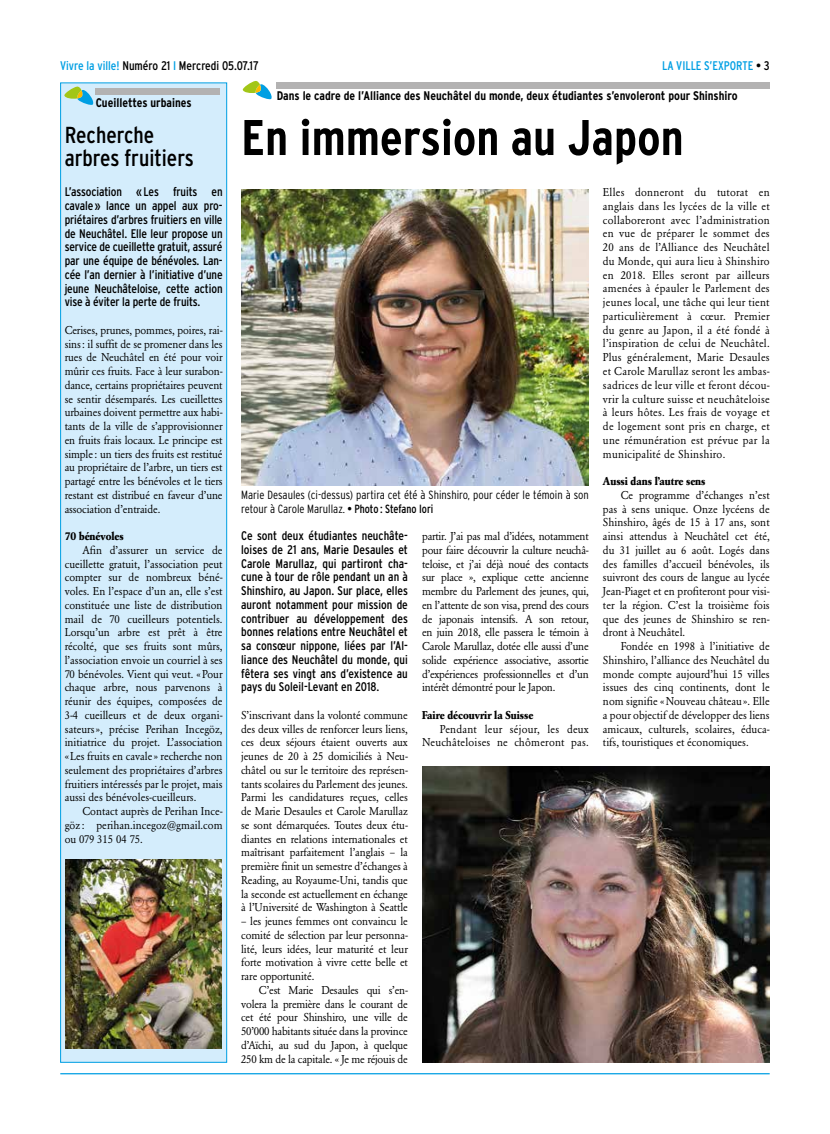
<style>
.page{position:relative;width:830px;height:1134px;background:#fff}
.page>*{position:absolute;margin:0;border:0;box-sizing:border-box;transform-origin:0 0}
.t1{font:700 condensed 50px "Interstate";color:#000}
.t2{font:condensed 23.12px/23.8px "Interstate";color:#000}
.t3{font:condensed 12.5px/13.8px "Interstate";letter-spacing:-.01em;color:#000;text-align:justify}
.t4{font:700 condensed 12.5px "Interstate";color:#000}
.t5{font:condensed 12.5px "Interstate";color:#009fe3}
.t6{font:300 condensed 11.88px/13.8px "Interstate";color:#000}
.t7{font:11.25px/13.8px "Garamond BE";color:#000;text-align:justify;scale:.95 1}
.t8{font:11.25px/13.8px "Garamond BE";letter-spacing:.02em;color:#000;text-align:right;scale:.95 1}
.t9{font:700 11.25px "Garamond BE";color:#000;scale:.95 1}
.s1{color:#009fe3}
.s2{color:#000}
.s3{font-weight:400}
</style>
<div class="page">
<hr style="left:60px;top:1073px;width:709px;height:1px;background:#009fe3">
<div style="left:276px;top:83px;width:493px;height:6px;background:#b3b2b2"></div>
<svg style="left:243px;top:81px;width:28px;height:18px"></svg>
<div style="left:61px;top:83px;width:165px;height:979px;background:#d4edfc"></div>
<div style="left:60px;top:83px;width:167px;height:979px;border:1px solid #009fe3"></div>
<div style="left:96px;top:89px;width:124px;height:6px;background:#b3b2b2"></div>
<svg style="left:64px;top:87px;width:29px;height:18px"></svg>
<img style="left:66px;top:859px;width:155px;height:190px">
<img style="left:241px;top:189px;width:347px;height:296px">
<img style="left:422px;top:766px;width:347px;height:296px">
<p class="t3" style="left:60px;top:59px;width:200px"><span class="s1">Vivre la ville!</span> Numéro 21 <span class="s1">I</span> Mercredi 05.07.17</p>
<p class="t5" style="left:661px;top:59px;width:109px">LA VILLE S’EXPORTE <span class="s2">• 3</span></p>
<p class="t4" style="left:276px;top:89px;width:462px">Dans le cadre de l’Alliance des Neuchâtel du monde, deux étudiantes s’envoleront pour Shinshiro</p>
<h1 class="t1" style="left:241px;top:110px;width:444px">En immersion au Japon</h1>
<p class="t4" style="left:96px;top:96px;width:97px">Cueillettes urbaines</p>
<h2 class="t2" style="left:65px;top:122px;width:131px">Recherche arbres fruitiers</h2>
<p class="t3" style="left:65px;top:185px;width:159px">L’association «Les fruits en cavale» lance un appel aux pro&shy;priétaires d’arbres fruitiers en ville de Neuchâtel. Elle leur propose un service de cueillette gratuit, assuré par une équipe de bénévoles. Lan&shy;cée l’an dernier à l’initiative d’une jeune Neuchâteloise, cette action vise à éviter la perte de fruits.</p>
<p class="t7" style="left:65px;top:323px;width:168px">Cerises, prunes, pommes, poires, rai&shy;sins: il suffit de se promener dans les rues de Neuchâtel en été pour voir mûrir ces fruits. Face à leur surabon&shy;dance, certains propriétaires peuvent se sentir désemparés. Les cueillettes urbaines doivent permettre aux habi&shy;tants de la ville de s’approvisionner en fruits frais locaux. Le principe est simple: un tiers des fruits est restitué au propriétaire de l’arbre, un tiers est partagé entre les bénévoles et le tiers restant est distribué en faveur d’une association d’entraide.</p>
<p class="t9" style="left:65px;top:529px;width:64px">70 bénévoles</p>
<p class="t7" style="left:65px;top:543px;width:168px;text-indent:18px">Afin d’assurer un service de cueillette gratuit, l’association peut compter sur de nombreux béné&shy;voles. En l’espace d’un an, elle s’est constituée une liste de distribution mail de 70 cueilleurs potentiels.<br>Lorsqu’un arbre est prêt à être récolté, que ses fruits sont mûrs, l’association envoie un courriel à ses 70 bénévoles. Vient qui veut. «Pour chaque arbre, nous parvenons à réunir des équipes, composées de 3-4 cueilleurs et de deux organi&shy;sateurs», précise Perihan Incegöz, initiatrice du projet. L’association «Les fruits en cavale » recherche non seulement des propriétaires d’arbres fruitiers intéressés par le projet, mais aussi des bénévoles-cueilleurs.</p>
<p class="t7" style="left:65px;top:804px;width:168px;text-indent:18px">Contact auprès de Perihan Ince&shy;göz : perihan.incegoz@gmail.com ou 079 315 04 75.</p>
<p class="t7" style="left:602px;top:186px;width:177px">Elles donneront du tutorat en anglais dans les lycées de la ville et collaboreront avec l’administration en vue de préparer le sommet des 20 ans de l’Alliance des Neuchâtel du Monde, qui aura lieu à Shinshiro en 2018. Elles seront par ailleurs amenées à épauler le Parlement des jeunes local, une tâche qui leur tient particulièrement à cœur. Premier du genre au Japon, il a été fondé à l’inspiration de celui de Neuchâtel.<br>Plus généralement, Marie Desaules et Carole Marullaz seront les ambas&shy;sadrices de leur ville et feront décou&shy;vrir la culture suisse et neuchâteloise à leurs hôtes. Les frais de voyage et de logement sont pris en charge, et une rémunération est prévue par la municipalité de Shinshiro.</p>
<p class="t9" style="left:602px;top:475px;width:109px">Aussi dans l’autre sens</p>
<p class="t7" style="left:602px;top:488px;width:177px;text-indent:18px">Ce programme d’échanges n’est pas à sens unique. Onze lycéens de Shinshiro, âgés de 15 à 17 ans, sont ainsi attendus à Neuchâtel cet été, du 31 juillet au 6 août. Logés dans des familles d’accueil bénévoles, ils suivront des cours de langue au lycée Jean-Piaget et en profiteront pour visi&shy;ter la région. C’est la troisième fois que des jeunes de Shinshiro se ren&shy;dront à Neuchâtel.</p>
<p class="t7" style="left:602px;top:639px;width:177px;text-indent:18px">Fondée en 1998 à l’initiative de Shinshiro, l’alliance des Neuchâtel du monde compte aujourd’hui 15 villes issues des cinq continents, dont le nom signifie «Nouveau château». Elle a pour objectif de développer des liens amicaux, culturels, scolaires, éduca&shy;tifs, touristiques et économiques.</p>
<p class="t6" style="left:241px;top:488px;width:349px">Marie Desaules (ci-dessus) partira cet été à Shinshiro, pour céder le témoin à son retour à Carole Marullaz. <span class="s3">• Photo : Stefano Iori</span></p>
<p class="t3" style="left:241px;top:529px;width:168px">Ce sont deux étudiantes neuchâte&shy;loises de 21 ans, Marie Desaules et Carole Marullaz, qui partiront cha&shy;cune à tour de rôle pendant un an à Shinshiro, au Japon. Sur place, elles auront notamment pour mission de contribuer au développement des bonnes relations entre Neuchâtel et sa consœur nippone, liées par l’Al&shy;liance des Neuchâtel du monde, qui fêtera ses vingt ans d’existence au pays du Soleil-Levant en 2018.</p>
<p class="t7" style="left:241px;top:708px;width:177px">S’inscrivant dans la volonté commune des deux villes de renforcer leurs liens, ces deux séjours étaient ouverts aux jeunes de 20 à 25 domiciliés à Neu&shy;châtel ou sur le territoire des représen&shy;tants scolaires du Parlement des jeunes.<br>Parmi les candidatures reçues, celles de Marie Desaules et Carole Marullaz se sont démarquées. Toutes deux étu&shy;diantes en relations internationales et maîtrisant parfaitement l’anglais – la première finit un semestre d’échanges à Reading, au Royaume-Uni, tandis que la seconde est actuellement en échange à l’Université de Washington à Seattle</p>
<p class="t7" style="left:241px;top:914px;width:177px">– les jeunes femmes ont convaincu le comité de sélection par leur personna&shy;lité, leurs idées, leur maturité et leur forte motivation à vivre cette belle et rare opportunité.</p>
<p class="t7" style="left:241px;top:983px;width:177px;text-indent:18px">C’est Marie Desaules qui s’en&shy;volera la première dans le courant de cet été pour Shinshiro, une ville de 50’000 habitants située dans la province d’Aïchi, au sud du Japon, à quelque 250 km de la capitale. « Je me réjouis de</p>
<p class="t7" style="left:422px;top:529px;width:177px">partir. J’ai pas mal d’idées, notamment pour faire découvrir la culture neuchâ&shy;teloise, et j’ai déjà noué des contacts sur place », explique cette ancienne membre du Parlement des jeunes, qui, en l’attente de son visa, prend des cours de japonais intensifs. A son retour, en juin 2018, elle passera le témoin à Carole Marullaz, dotée elle aussi d’une solide expérience associative, assortie d’expériences professionnelles et d’un intérêt démontré pour le Japon.</p>
<p class="t9" style="left:422px;top:708px;width:118px">Faire découvrir la Suisse</p>
<p class="t8" style="left:422px;top:722px;width:177px">Pendant leur séjour, les deux<br>Neuchâteloises ne chômeront pas.</p>
</div>
